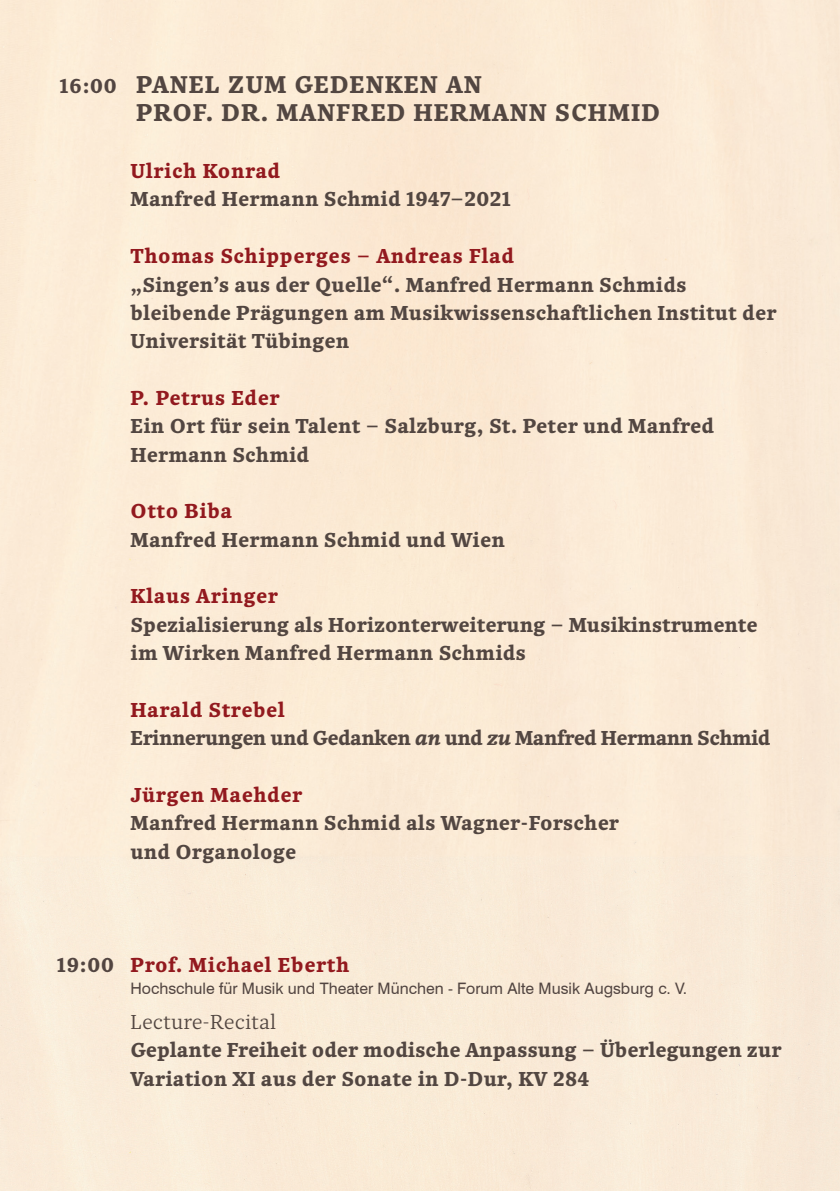
<style>
.page{position:relative;width:840px;height:1191px;background:#fff}
.page>*{position:absolute;margin:0;border:0;box-sizing:border-box;transform-origin:0 0}
.den{font:700 24px "Quercus 10";letter-spacing:.04em;color:#524641}
.náze_programu{font:700 20px/28.4px "Quercus 10";letter-spacing:.01em;color:#524641}
.Body_Text{font:700 20px "Quercus 10";letter-spacing:.03em;color:#92191e}
.náze_programu-2{font:700 20px "Quercus 10";letter-spacing:-.025em;color:#524641}
.CHAIRMAN{font:20px "Quercus 10";letter-spacing:.01em;color:#524641}
.casy{font:700 20px "Quercus 10";letter-spacing:.04em;color:#524541}
.Instituce{font:15.8px "Swiss 721 BT";color:#524541}
.s1{font-style:italic}
</style>
<div class="page">
<p class="casy" style="left:60px;top:72px;width:59px">16:00</p>
<p class="den" style="left:136px;top:68px;width:347px">PANEL ZUM GEDENKEN AN</p>
<p class="den" style="left:136px;top:96px;width:525px">PROF. DR. MANFRED HERMANN SCHMID</p>
<p class="Body_Text" style="left:130px;top:157px;width:151px">Ulrich Konrad</p>
<p class="náze_programu" style="left:130px;top:186px;width:382px">Manfred Hermann Schmid 1947–2021</p>
<p class="Body_Text" style="left:130px;top:242px;width:385px">Thomas Schipperges – Andreas Flad</p>
<p class="náze_programu" style="left:130px;top:271px;width:647px">„Singen’s aus der Quelle“. Manfred Hermann Schmids bleibende Prägungen am Musikwissenschaftlichen Institut der<br>Universität Tübingen</p>
<p class="Body_Text" style="left:130px;top:384px;width:150px">P. Petrus Eder</p>
<p class="náze_programu" style="left:130px;top:413px;width:585px">Ein Ort für sein Talent – Salzburg, St. Peter und Manfred<br>Hermann Schmid</p>
<p class="Body_Text" style="left:130px;top:497px;width:103px">Otto Biba</p>
<p class="náze_programu" style="left:130px;top:526px;width:375px">Manfred Hermann Schmid und Wien</p>
<p class="Body_Text" style="left:130px;top:582px;width:149px">Klaus Aringer</p>
<p class="náze_programu" style="left:130px;top:611px;width:628px">Spezialisierung als Horizonterweiterung – Musikinstrumente</p>
<p class="náze_programu" style="left:130px;top:639px;width:397px">im Wirken Manfred Hermann Schmids</p>
<p class="Body_Text" style="left:130px;top:696px;width:156px">Harald Strebel</p>
<p class="náze_programu-2" style="left:130px;top:724px;width:641px">Erinnerungen und Gedanken <span class="s1">an</span> und <span class="s1">zu</span> Manfred Hermann Schmid</p>
<p class="Body_Text" style="left:130px;top:781px;width:173px">Jürgen Maehder</p>
<p class="náze_programu" style="left:130px;top:809px;width:490px">Manfred Hermann Schmid als Wagner-Forscher und Organologe</p>
<p class="casy" style="left:57px;top:951px;width:59px">19:00</p>
<p class="Body_Text" style="left:130px;top:951px;width:220px">Prof. Michael Eberth</p>
<p class="Instituce" style="left:130px;top:977px;width:558px">Hochschule für Musik und Theater München - Forum Alte Musik Augsburg c. V.</p>
<p class="CHAIRMAN" style="left:130px;top:1008px;width:147px">Lecture-Recital</p>
<p class="náze_programu" style="left:130px;top:1036px;width:652px">Geplante Freiheit oder modische Anpassung – Überlegungen zur<br>Variation XI aus der Sonate in D-Dur, KV 284</p>
</div>
